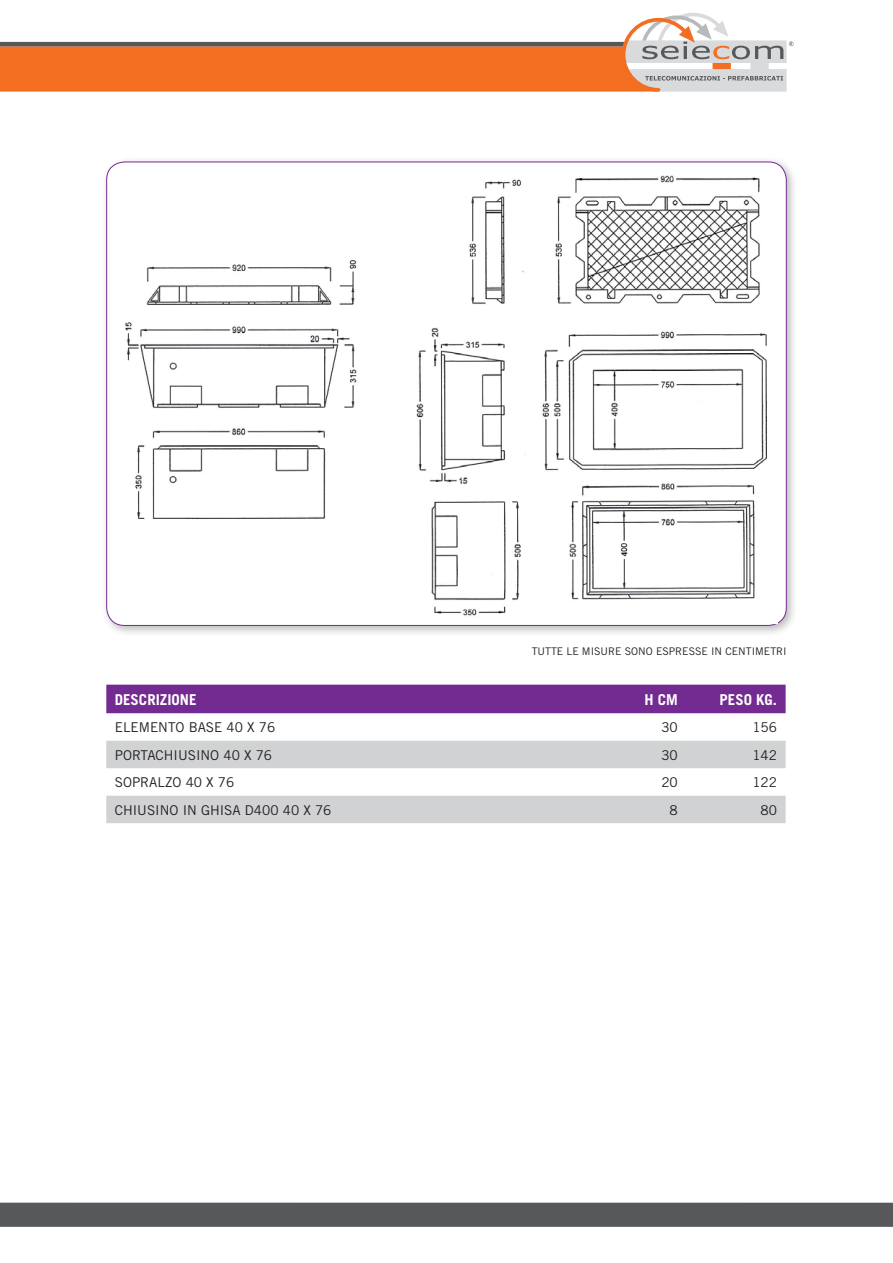
<style>
.page{position:relative;width:893px;height:1263px;background:#fff}
.page>*{position:absolute;margin:0;border:0;box-sizing:border-box;transform-origin:0 0}
.t1{font:700 15px "Trade Gothic";color:#fff}
.t2{font:13.5px "Trade Gothic";color:#231f20}
.t3{font:10.5px "Trade Gothic";color:#231f20}
</style>
<div class="page">
<svg style="left:0;top:1202px;width:893px;height:25px;background:#5c5d5f"></svg>
<svg style="left:0;top:13px;width:793px;height:79px"></svg>
<div style="left:101px;top:156px;width:697px;height:481px;background:#231f20;opacity:.3"></div>
<div style="left:107px;top:162px;width:679px;height:463px;background:#fff;border-radius:18px"></div>
<img style="left:125px;top:260px;width:233px;height:259px">
<img style="left:416px;top:175px;width:362px;height:449px">
<div style="left:106px;top:685px;width:680px;height:28px;background:#742b91"></div>
<svg style="left:106px;top:741px;width:680px;height:82px;fill:#d1d2d4"></svg>
<p class="t3" style="left:532px;top:645px;width:256px">TUTTE LE MISURE SONO ESPRESSE IN CENTIMETRI</p>
<p class="t1" style="left:115px;top:690px;width:83px">DESCRIZIONE</p>
<p class="t1" style="left:644px;top:690px;width:35px">H CM</p>
<p class="t1" style="left:719px;top:690px;width:59px">PESO KG.</p>
<p class="t2" style="left:115px;top:719px;width:162px">ELEMENTO BASE 40 X 76</p>
<p class="t2" style="left:661px;top:719px;width:18px">30</p>
<p class="t2" style="left:752px;top:719px;width:26px">156</p>
<p class="t2" style="left:115px;top:747px;width:159px">PORTACHIUSINO 40 X 76</p>
<p class="t2" style="left:661px;top:747px;width:18px">30</p>
<p class="t2" style="left:752px;top:747px;width:26px">142</p>
<p class="t2" style="left:115px;top:774px;width:121px">SOPRALZO 40 X 76</p>
<p class="t2" style="left:661px;top:774px;width:18px">20</p>
<p class="t2" style="left:752px;top:774px;width:26px">122</p>
<p class="t2" style="left:115px;top:802px;width:218px">CHIUSINO IN GHISA D400 40 X 76</p>
<p class="t2" style="left:670px;top:802px;width:10px">8</p>
<p class="t2" style="left:761px;top:802px;width:18px">80</p>
</div>
